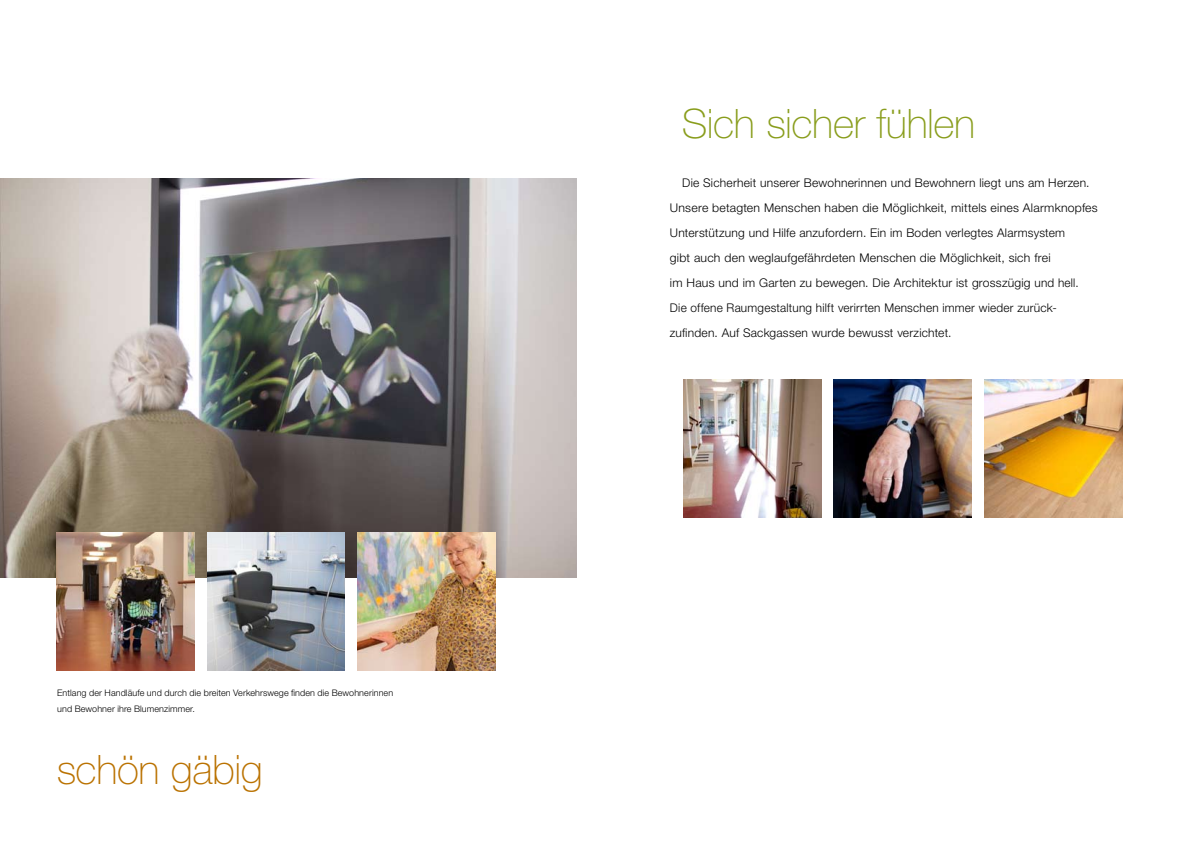
<style>
.page{position:relative;width:1191px;height:842px;background:#fff}
.page>*{position:absolute;margin:0;border:0;box-sizing:border-box;transform-origin:0 0}
.t1{font:100 40.6px "Helvetica Neue";letter-spacing:-.01em;color:#899d1c}
.t2{font:100 40.6px "Helvetica Neue";letter-spacing:-.01em;color:#ba7201}
.t3{font:300 12px/25px "Helvetica Neue";letter-spacing:.02em;color:#000}
.t4{font:300 9px/16px "Helvetica Neue";letter-spacing:.01em;color:#000}
</style>
<div class="page">
<img style="left:0;top:179px;width:576px;height:398px">
<img style="left:207px;top:533px;width:138px;height:138px">
<img style="left:57px;top:533px;width:138px;height:138px">
<img style="left:357px;top:533px;width:138px;height:138px">
<img style="left:683px;top:380px;width:138px;height:138px">
<img style="left:833px;top:380px;width:138px;height:138px">
<img style="left:984px;top:380px;width:138px;height:138px">
<p class="t4" style="left:57px;top:685px;width:337px">Entlang der Handläufe und durch die breiten Verkehrswege finden die Bewohnerinnen und Bewohner ihre Blumenzimmer.</p>
<h1 class="t2" style="left:57px;top:747px;width:207px">schön gäbig</h1>
<h1 class="t1" style="left:682px;top:101px;width:295px">Sich sicher fühlen</h1>
<p class="t3" style="left:670px;top:170px;width:429px;text-indent:12px">Die Sicherheit unserer Bewohnerinnen und Bewohnern liegt uns am Herzen.<br>Unsere betagten Menschen haben die Möglichkeit, mittels eines Alarmknopfes Unterstützung und Hilfe anzufordern. Ein im Boden verlegtes Alarmsystem<br>gibt auch den weglaufgefährdeten Menschen die Möglichkeit, sich frei<br>im Haus und im Garten zu bewegen. Die Architektur ist grosszügig und hell.<br>Die offene Raumgestaltung hilft verirrten Menschen immer wieder zurück&shy;zufinden. Auf Sackgassen wurde bewusst verzichtet.</p>
</div>
